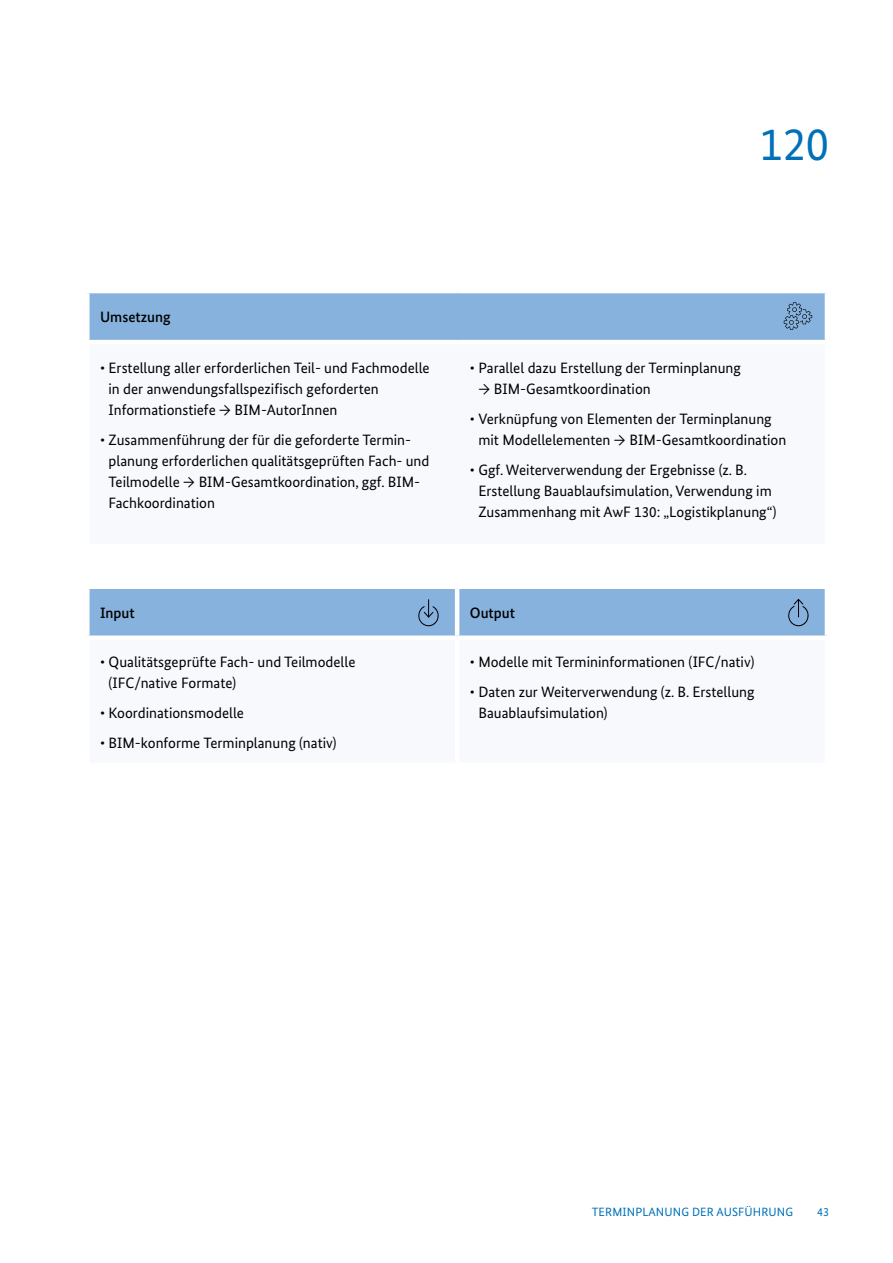
<style>
.page{position:relative;width:893px;height:1263px;background:#fff}
.page>*{position:absolute;margin:0;border:0;box-sizing:border-box;transform-origin:0 0}
.t1{font:46.5px "Bundes Sans";color:#0071b8}
.t2{font:15px/21px "Bundes Sans";color:#000}
.t3{font:500 15px "Bundes Sans";color:#000}
.t4{font:12px "Bundes Sans";letter-spacing:.01em;color:#0071b8}
</style>
<div class="page">
<svg style="left:87px;top:587px;width:740px;height:50px;background:#90b7de"></svg>
<div style="left:87px;top:291px;width:740px;height:51px;background:#87b2dd"></div>
<div style="left:85px;top:293px;width:5px;height:47px;background:#fff"></div>
<hr style="left:85px;top:289px;width:372px;height:4px;background:#fff">
<hr style="left:457px;top:289px;width:372px;height:4px;background:#fff">
<hr style="left:825px;top:293px;width:4px;height:47px;background:#fff">
<hr style="left:85px;top:340px;width:372px;height:4px;background:#fff">
<hr style="left:457px;top:340px;width:372px;height:4px;background:#fff">
<svg style="left:784px;top:302px;width:28px;height:28px"></svg>
<h1 class="t1" style="left:759px;top:118px;width:71px">120</h1>
<p class="t3" style="left:100px;top:309px;width:72px">Umsetzung</p>
<p class="t2" style="left:109px;top:357px;width:323px;text-indent:-9px">• Erstellung aller erforderlichen Teil- und Fachmodelle in der anwendungsfallspezifisch geforderten<br>Informationstiefe → BIM-AutorInnen</p>
<p class="t2" style="left:109px;top:429px;width:322px;text-indent:-9px">• Zusammenführung der für die geforderte Termin&shy;planung erforderlichen qualitätsgeprüften Fach- und Teilmodelle → BIM-Gesamtkoordination, ggf. BIM-Fachkoordination</p>
<p class="t2" style="left:470px;top:357px;width:273px">• Parallel dazu Erstellung der Terminplanung</p>
<p class="t2" style="left:478px;top:378px;width:174px">→ BIM-Gesamtkoordination</p>
<p class="t2" style="left:478px;top:408px;width:309px;text-indent:-9px">• Verknüpfung von Elementen der Terminplanung mit Modellelementen → BIM-Gesamtkoordination</p>
<p class="t2" style="left:478px;top:459px;width:300px;text-indent:-9px">• Ggf. Weiterverwendung der Ergebnisse (z. B.<br>Erstellung Bauablaufsimulation, Verwendung im<br>Zusammenhang mit AwF 130: „Logistikplanung“)</p>
<p class="t3" style="left:100px;top:604px;width:36px">Input</p>
<p class="t3" style="left:470px;top:604px;width:47px">Output</p>
<p class="t2" style="left:109px;top:651px;width:248px;text-indent:-9px">• Qualitätsgeprüfte Fach- und Teilmodelle (IFC/native Formate)</p>
<p class="t2" style="left:100px;top:702px;width:145px">• Koordinationsmodelle</p>
<p class="t2" style="left:100px;top:732px;width:238px">• BIM-konforme Terminplanung (nativ)</p>
<p class="t2" style="left:470px;top:651px;width:286px">• Modelle mit Termininformationen (IFC/nativ)</p>
<p class="t2" style="left:478px;top:681px;width:278px;text-indent:-9px">• Daten zur Weiterverwendung (z. B. Erstellung<br>Bauablaufsimulation)</p>
<p class="t4" style="left:592px;top:1205px;width:203px">TERMINPLANUNG DER AUSFÜHRUNG</p>
<p class="t4" style="left:817px;top:1205px;width:13px">43</p>
</div>
